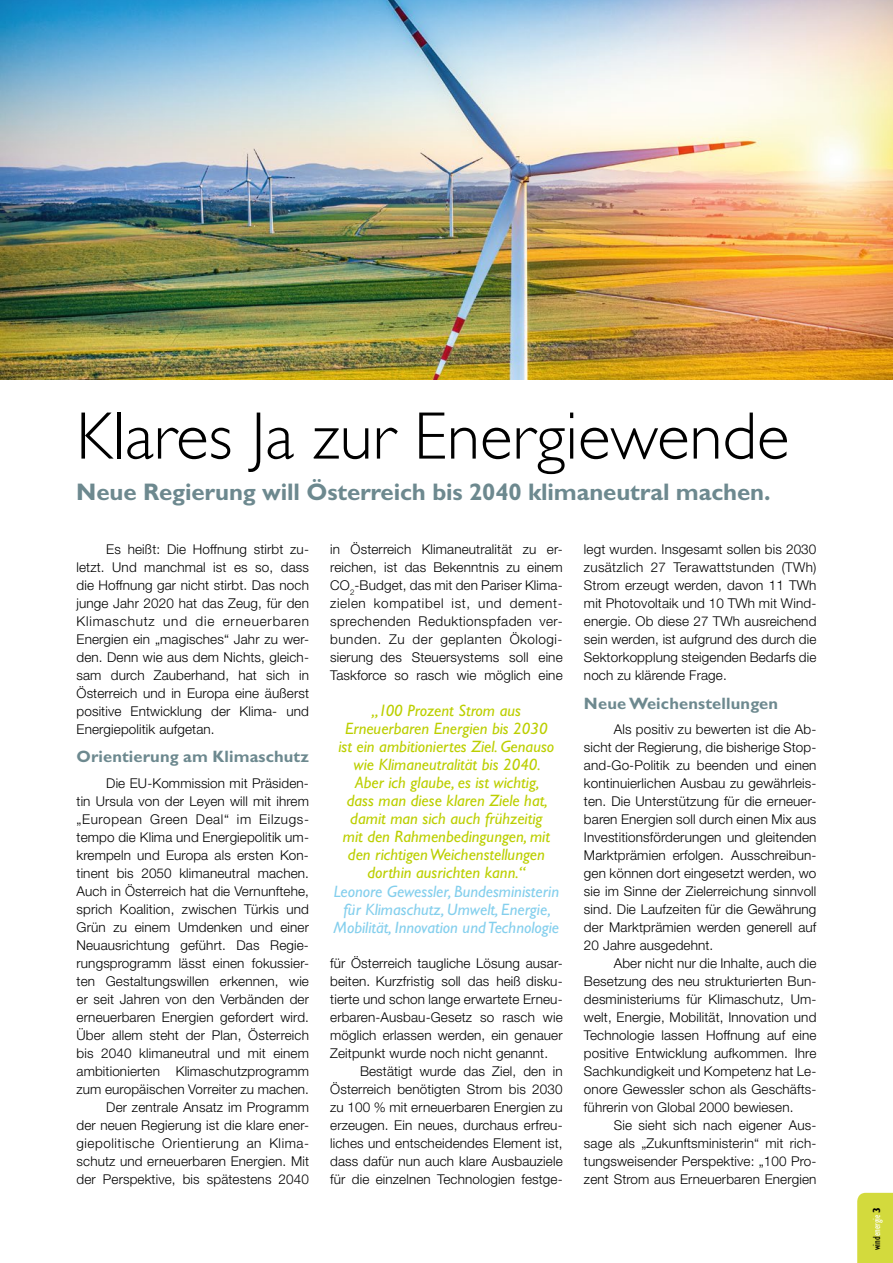
<style>
.page{position:relative;width:893px;height:1263px;background:#fff}
.page>*{position:absolute;margin:0;border:0;box-sizing:border-box;transform-origin:0 0}
.t1{font:300 67.5px "Gill Sans Std";color:#000}
.t2{font:700 24px "Gill Sans Std";letter-spacing:-.005em;color:#6d898f}
.t3{font:italic 16.5px/18px "Gill Sans Std";color:#bccf00;text-align:center}
.t4{font:italic 16.5px/18px "Gill Sans Std";color:#84cfed;text-align:center}
.t5{font:700 16.5px "Gill Sans Std";letter-spacing:.005em;color:#6d898f}
.t6{font:300 13.5px/18px "Helvetica Neue LT Std";letter-spacing:.01em;color:#000;text-align:justify}
.t7{font:condensed 10.5px "Gill Sans Std";color:#fff}
.s1{color:#000}
.s2{font-weight:700;font-stretch:normal;color:#000}
</style>
<div class="page">
<img style="left:0;top:0;width:893px;height:379px">
<div style="left:857px;top:1193px;width:36px;height:70px;background:#d3da3d"></div>
<h1 class="t1" style="left:76px;top:398px;width:714px">Klares Ja zur Energiewende</h1>
<h2 class="t2" style="left:76px;top:478px;width:696px">Neue Regierung will Österreich bis 2040 klimaneutral machen.</h2>
<p class="t6" style="left:77px;top:540px;width:234px;text-indent:30px">Es heißt: Die Hoffnung stirbt zu&shy;letzt. Und manchmal ist es so, dass die Hoffnung gar nicht stirbt. Das noch junge Jahr 2020 hat das Zeug, für den Klimaschutz und die erneuerbaren Energien ein „magisches“ Jahr zu wer&shy;den. Denn wie aus dem Nichts, gleich&shy;sam durch Zauberhand, hat sich in Österreich und in Europa eine äußerst positive Entwicklung der Klima- und Energiepolitik aufgetan.</p>
<p class="t5" style="left:77px;top:747px;width:234px">Orientierung am Klimaschutz</p>
<p class="t6" style="left:77px;top:774px;width:234px;text-align:right">Die EU-Kommission mit Präsiden-<br>tin Ursula von der Leyen will mit ihrem „European Green Deal“ im Eilzugs&shy;tempo die Klima und Energiepolitik um&shy;krempeln und Europa als ersten Kon&shy;tinent bis 2050 klimaneutral machen.<br>Auch in Österreich hat die Vernunftehe, sprich Koalition, zwischen Türkis und Grün zu einem Umdenken und einer Neuausrichtung geführt. Das Regie&shy;rungsprogramm lässt einen fokussier&shy;ten Gestaltungswillen erkennen, wie er seit Jahren von den Verbänden der erneuerbaren Energien gefordert wird.<br>Über allem steht der Plan, Österreich bis 2040 klimaneutral und mit einem ambitionierten Klimaschutzprogramm zum europäischen Vorreiter zu machen.<br>Der zentrale Ansatz im Programm<br>der neuen Regierung ist die klare ener&shy;giepolitische Orientierung an Klima&shy;schutz und erneuerbaren Energien. Mit der Perspektive, bis spätestens 2040</p>
<p class="t6" style="left:330px;top:540px;width:234px">in Österreich Klimaneutralität zu er&shy;reichen, ist das Bekenntnis zu einem CO<sub>2</sub>-Budget, das mit den Pariser Klima&shy;zielen kompatibel ist, und dement&shy;sprechenden Reduktionspfaden ver&shy;bunden. Zu der geplanten Ökologi&shy;sierung des Steuersystems soll eine Taskforce so rasch wie möglich eine</p>
<p class="t3" style="left:338px;top:701px;width:217px">„100 Prozent Strom aus<br>Erneuerbaren Energien bis 2030 ist ein ambitioniertes Ziel. Genauso wie Klimaneutralität bis 2040.<br>Aber ich glaube, es ist wichtig,<br>dass man diese klaren Ziele hat, damit man sich auch frühzeitig mit den Rahmenbedingungen, mit den richtigen Weichenstellungen dorthin ausrichten kann.“</p>
<p class="t4" style="left:334px;top:883px;width:227px">Leonore Gewessler, Bundesministerin für Klimaschutz, Umwelt, Energie,<br>Mobilität, Innovation und Technologie</p>
<p class="t6" style="left:330px;top:954px;width:234px">für Österreich taugliche Lösung ausar&shy;beiten. Kurzfristig soll das heiß disku&shy;tierte und schon lange erwartete Erneu&shy;erbaren-Ausbau-Gesetz so rasch wie möglich erlassen werden, ein genauer Zeitpunkt wurde noch nicht genannt.</p>
<p class="t6" style="left:330px;top:1062px;width:234px;text-indent:30px">Bestätigt wurde das Ziel, den in Österreich benötigten Strom bis 2030 zu 100 % mit erneuerbaren Energien zu erzeugen. Ein neues, durchaus erfreu&shy;liches und entscheidendes Element ist, dass dafür nun auch klare Ausbauziele für die einzelnen Technologien festge-</p>
<p class="t6" style="left:584px;top:540px;width:234px">legt wurden. Insgesamt sollen bis 2030 zusätzlich 27 Terawattstunden (TWh)<br>Strom erzeugt werden, davon 11 TWh mit Photovoltaik und 10 TWh mit Wind&shy;energie. Ob diese 27 TWh ausreichend sein werden, ist aufgrund des durch die Sektorkopplung steigenden Bedarfs die noch zu klärende Frage.</p>
<p class="t5" style="left:584px;top:693px;width:196px">Neue Weichenstellungen</p>
<p class="t6" style="left:584px;top:720px;width:234px;text-indent:30px">Als positiv zu bewerten ist die Ab&shy;sicht der Regierung, die bisherige Stop&shy;and-Go-Politik zu beenden und einen kontinuierlichen Ausbau zu gewährleis&shy;ten. Die Unterstützung für die erneuer&shy;baren Energien soll durch einen Mix aus Investitionsförderungen und gleitenden Marktprämien erfolgen. Ausschreibun&shy;gen können dort eingesetzt werden, wo sie im Sinne der Zielerreichung sinnvoll sind. Die Laufzeiten für die Gewährung der Marktprämien werden generell auf 20 Jahre ausgedehnt.</p>
<p class="t6" style="left:584px;top:954px;width:234px;text-indent:30px">Aber nicht nur die Inhalte, auch die Besetzung des neu strukturierten Bun&shy;desministeriums für Klimaschutz, Um&shy;welt, Energie, Mobilität, Innovation und Technologie lassen Hoffnung auf eine positive Entwicklung aufkommen. Ihre Sachkundigkeit und Kompetenz hat Le&shy;onore Gewessler schon als Geschäfts&shy;führerin von Global 2000 bewiesen.</p>
<p class="t6" style="left:584px;top:1115px;width:234px;text-indent:30px">Sie sieht sich nach eigener Aus&shy;sage als „Zukunftsministerin“ mit rich&shy;tungsweisender Perspektive: „100 Pro&shy;zent Strom aus Erneuerbaren Energien</p>
<p class="t7" style="left:871px;top:1250px;width:45px;rotate:-90deg"><span class="s1">wind</span>energie <span class="s2">3</span></p>
</div>
